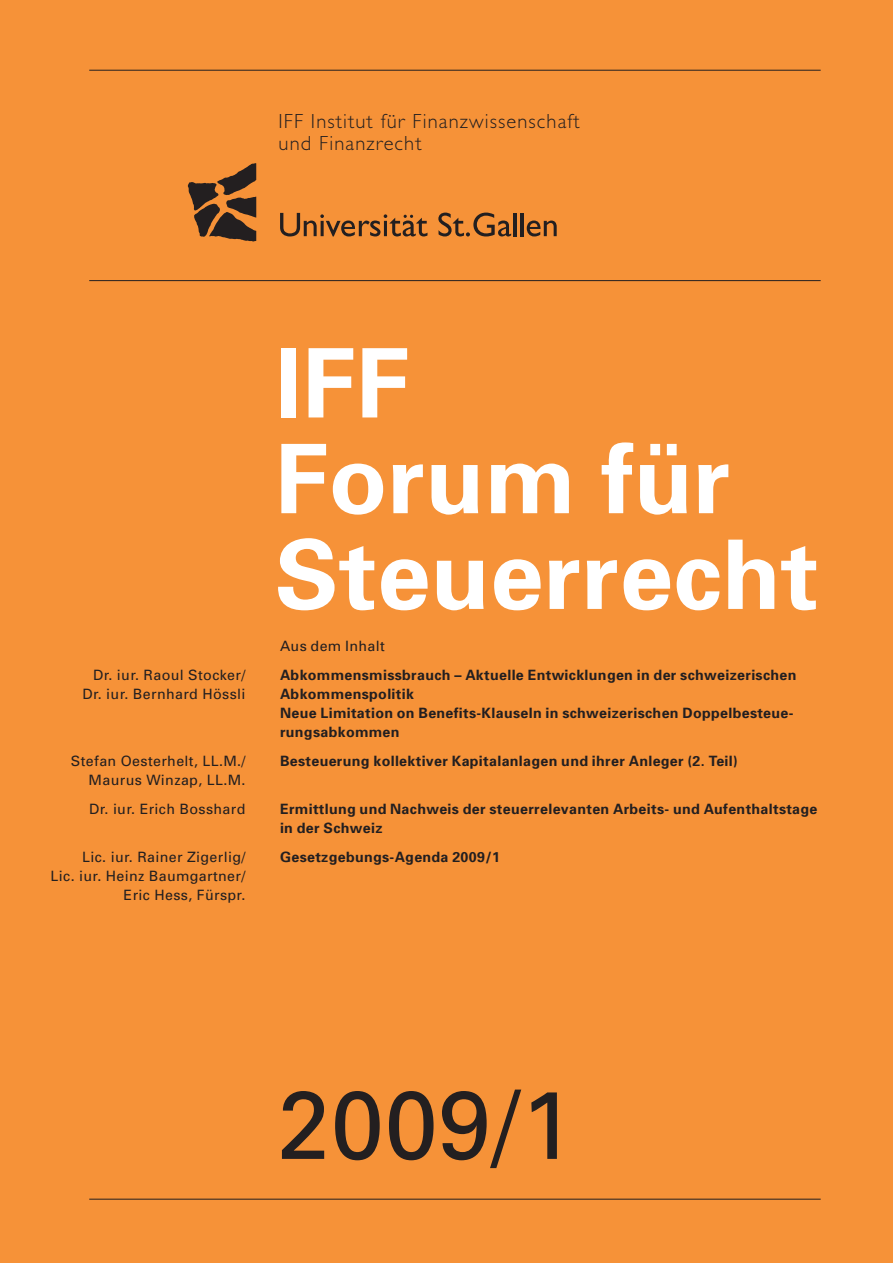
<style>
.page{position:relative;width:893px;height:1263px;background:#f69238}
.page>*{position:absolute;margin:0;border:0;box-sizing:border-box;transform-origin:0 0}
.t1{font:700 96px/95.7px "Univers";letter-spacing:.005em;color:#fff}
.t2{font:96px "Univers";color:#231f20}
.t3{font:300 20.55px/22.5px "Gill Sans";letter-spacing:.055em;color:#231f20}
.t4{font:700 14.25px/19.2px "Univers";letter-spacing:.025em;color:#231f20}
.t5{font:14.25px/19.2px "Univers";letter-spacing:.025em;color:#231f20;text-align:right}
.s1{font-weight:400}
</style>
<div class="page">
<hr style="left:89px;top:70px;width:732px;height:1px;background:#231f20">
<hr style="left:89px;top:280px;width:732px;height:1px;background:#231f20">
<svg style="left:188px;top:163px;width:68px;height:79px"></svg>
<svg style="left:280px;top:213px;width:147px;height:23px"></svg>
<svg style="left:438px;top:213px;width:73px;height:23px"></svg>
<hr style="left:514px;top:213px;width:3px;height:23px;background:#231f20">
<hr style="left:521px;top:213px;width:3px;height:23px;background:#231f20">
<svg style="left:527px;top:221px;width:30px;height:15px"></svg>
<hr style="left:89px;top:1199px;width:732px;height:1px;background:#231f20">
<p class="t3" style="left:279px;top:109px;width:303px">IFF Institut für Finanzwissenschaft und Finanzrecht</p>
<p class="t5" style="left:82px;top:665px;width:165px">Dr. iur. Raoul Stocker/<br>Dr. iur. Bernhard Hössli</p>
<p class="t5" style="left:71px;top:751px;width:176px">Stefan Oesterhelt, LL.M./<br>Maurus Winzap, LL.M.</p>
<p class="t5" style="left:89px;top:799px;width:158px">Dr. iur. Erich Bosshard</p>
<p class="t5" style="left:51px;top:847px;width:196px">Lic. iur. Rainer Zigerlig/<br>Lic. iur. Heinz Baumgartner/<br>Eric Hess, Fürspr.</p>
<p class="t1" style="left:275px;top:332px;width:545px">IFF<br>Forum für<br>Steuerrecht</p>
<p class="t4" style="left:280px;top:631px;width:518px;line-height:28.7px"><span class="s1">Aus dem Inhalt<br></span>Abkommensmissbrauch – Aktuelle Entwicklungen in der schweizerischen</p>
<p class="t4" style="left:280px;top:684px;width:515px">Abkommenspolitik<br>Neue Limitation on Benefits-Klauseln in schweizerischen Doppelbesteue&shy;rungsabkommen</p>
<p class="t4" style="left:280px;top:751px;width:459px">Besteuerung kollektiver Kapitalanlagen und ihrer Anleger (2. Teil)</p>
<p class="t4" style="left:280px;top:799px;width:539px">Ermittlung und Nachweis der steuerrelevanten Arbeits- und Aufenthaltstage in der Schweiz</p>
<p class="t4" style="left:280px;top:846px;width:221px">Gesetzgebungs-Agenda 2009/1</p>
<p class="t2" style="left:277px;top:1065px;width:297px">2009/1</p>
</div>
